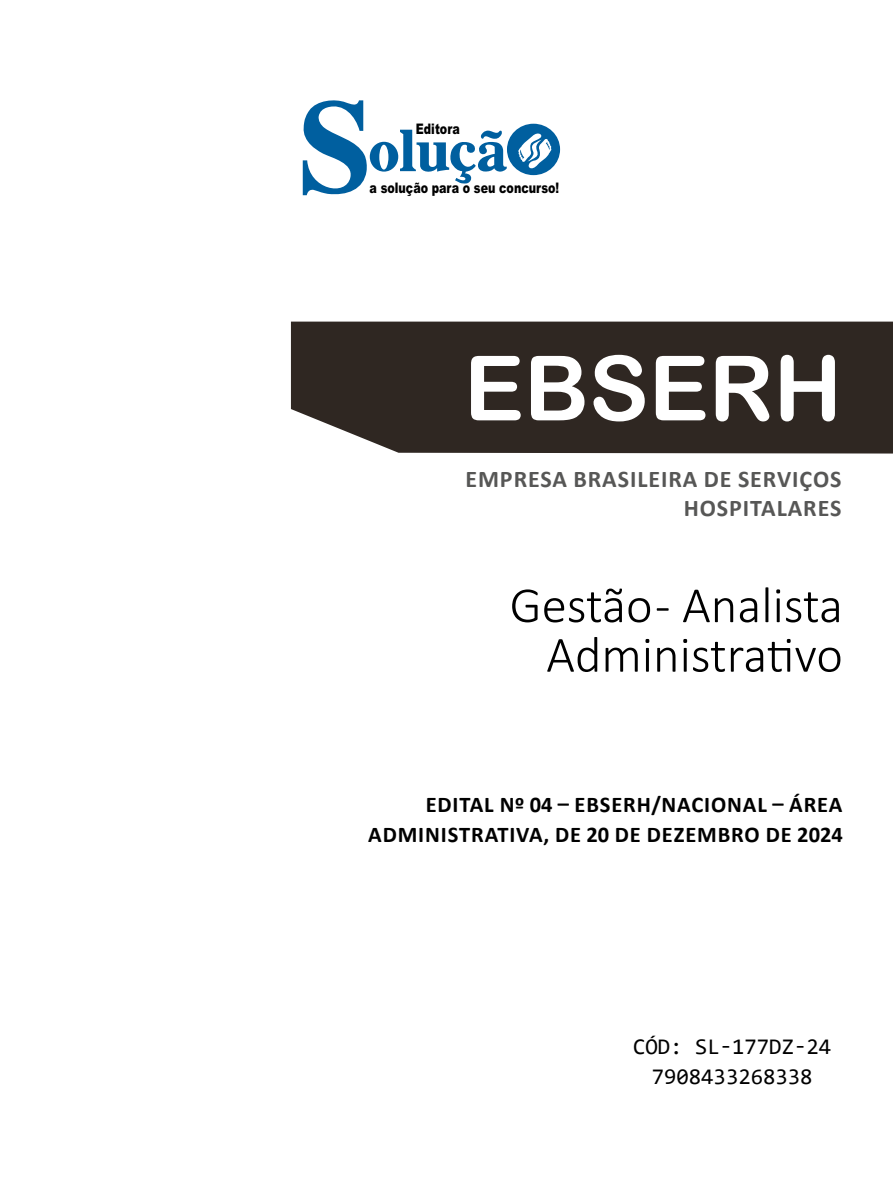
<style>
.page{position:relative;width:893px;height:1191px;background:#fff}
.page>*{position:absolute;margin:0;border:0;box-sizing:border-box;transform-origin:0 0}
.TÍTULO{font:90px "Arial Rounded MT Bold";color:#fff}
.CARGO{font:300 51px "Calibri";color:#000}
.SUBTÍTULO{font:700 24px "Calibri";letter-spacing:.04em;color:#575756}
.EDITAL{font:700 22.5px "Calibri";letter-spacing:.04em;color:#000}
.SKU_CÓD{font:22.5px "Consolas";color:#000}
.t1{font:900 14.55px "Arial";color:#000;scale:.76 1}
</style>
<div class="page">
<div style="left:291px;top:321px;width:602px;height:132px;background:#2f2722"></div>
<svg style="left:303px;top:100px;width:257px;height:96px"></svg>
<p class="t1" style="left:416px;top:118px;width:59px">Editora</p>
<p class="t1" style="left:370px;top:178px;width:251px">a solução para o seu concurso!</p>
<p class="TÍTULO" style="left:464px;top:335px;width:379px">EBSERH</p>
<p class="SUBTÍTULO" style="left:465px;top:462px;width:378px">EMPRESA BRASILEIRA DE SERVIÇOS</p>
<p class="SUBTÍTULO" style="left:684px;top:491px;width:159px">HOSPITALARES</p>
<p class="CARGO" style="left:510px;top:573px;width:335px">Gestão - Analista</p>
<p class="CARGO" style="left:546px;top:623px;width:298px">Administrativo</p>
<p class="EDITAL" style="left:426px;top:789px;width:418px">EDITAL Nº 04 – EBSERH/NACIONAL – ÁREA</p>
<p class="EDITAL" style="left:368px;top:819px;width:476px">ADMINISTRATIVA, DE 20 DE DEZEMBRO DE 2024</p>
<p class="SKU_CÓD" style="left:633px;top:1030px;width:199px">CÓD: SL-177DZ-24</p>
<p class="SKU_CÓD" style="left:652px;top:1060px;width:162px">7908433268338</p>
</div>
